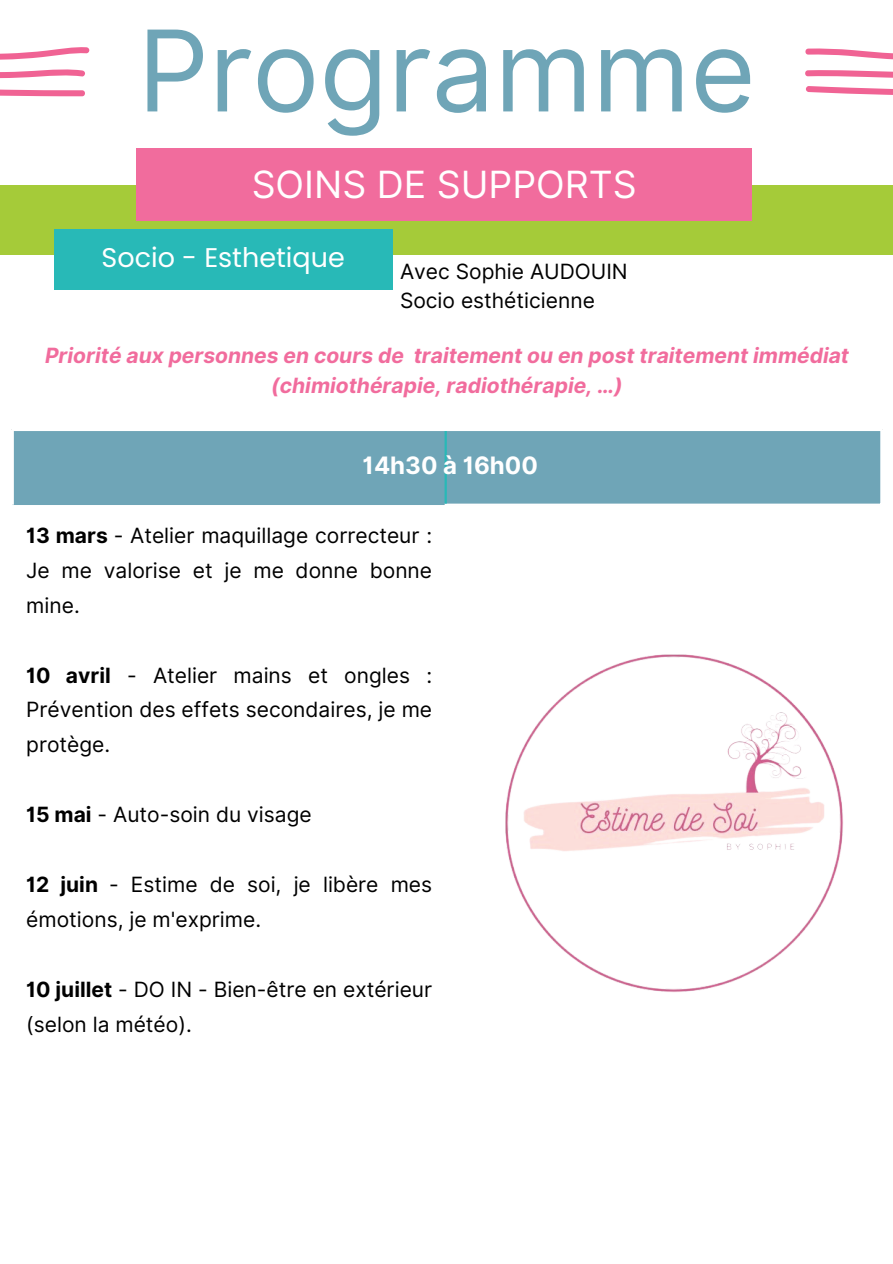
<style>
.page{position:relative;width:893px;height:1264px;background:#fff}
.page>*{position:absolute;margin:0;border:0;box-sizing:border-box;transform-origin:0 0}
.t1{font:112.5px "Inter";color:#6fa5b7}
.t2{font:37.5px "Inter";color:#fff}
.t3{font:27px "Poppins";color:#fff}
.t4{font:700 24px "Inter";color:#fff}
.t5{font:21px/34.8px "Inter";color:#000;text-align:justify}
.t6{font:italic 700 21px/29.2px "Inter";color:#f16c9d;text-align:center}
.s1{font-weight:700}
</style>
<div class="page">
<div style="left:0;top:0;width:892px;height:1263px;background:#a5cb39"></div>
<div style="left:0;top:0;width:892px;height:184px;background:#fff"></div>
<svg style="left:805px;top:48px;width:87px;height:12px"></svg>
<svg style="left:805px;top:70px;width:87px;height:8px"></svg>
<svg style="left:806px;top:86px;width:86px;height:9px"></svg>
<svg style="left:0;top:47px;width:89px;height:13px"></svg>
<svg style="left:0;top:69px;width:85px;height:9px"></svg>
<svg style="left:0;top:89px;width:85px;height:7px"></svg>
<div style="left:136px;top:148px;width:616px;height:72px;background:#f16c9d"></div>
<div style="left:0;top:255px;width:892px;height:1008px;background:#fff"></div>
<div style="left:54px;top:229px;width:338px;height:61px;background:#28b9b7"></div>
<div style="left:12px;top:431px;width:868px;height:74px;background:#6fa5b7"></div>
<hr style="left:12px;top:431px;width:2px;height:73px;background:#fff">
<hr style="left:444px;top:503px;width:438px;height:3px;background:#fff">
<hr style="left:444px;top:431px;width:3px;height:72px;background:#28b9b7">
<img style="left:505px;top:654px;width:338px;height:338px">
<p class="t1" style="left:137px;top:3px;width:619px">Programme</p>
<h2 class="t2" style="left:252px;top:161px;width:386px">SOINS DE SUPPORTS</h2>
<p class="t3" style="left:102px;top:239px;width:245px">Socio - Esthetique</p>
<p class="t5" style="left:400px;top:254px;width:229px">Avec Sophie AUDOUIN</p>
<p class="t5" style="left:400px;top:283px;width:196px">Socio esthéticienne</p>
<p class="t6" style="left:45px;top:341px;width:805px">Priorité aux personnes en cours de traitement ou en post traitement immédiat (chimiothérapie, radiothérapie, …)</p>
<p class="t4" style="left:362px;top:450px;width:177px">14h30 à 16h00</p>
<p class="t5" style="left:26px;top:518px;width:407px"><span class="s1">13 mars</span> - Atelier maquillage correcteur :<br>Je me valorise et je me donne bonne mine.</p>
<h1 class="t5" style="left:26px;top:657px;width:407px"><span class="s1">10 avril</span> - Atelier mains et ongles :<br>Prévention des effets secondaires, je me protège.</h1>
<p class="t5" style="left:26px;top:797px;width:287px"><span class="s1">15 mai</span> - Auto-soin du visage</p>
<p class="t5" style="left:26px;top:866px;width:407px"><span class="s1">12 juin</span> - Estime de soi, je libère mes émotions, je m'exprime.</p>
<p class="t5" style="left:26px;top:971px;width:407px"><span class="s1">10 juillet</span> - DO IN - Bien-être en extérieur (selon la météo).</p>
</div>
